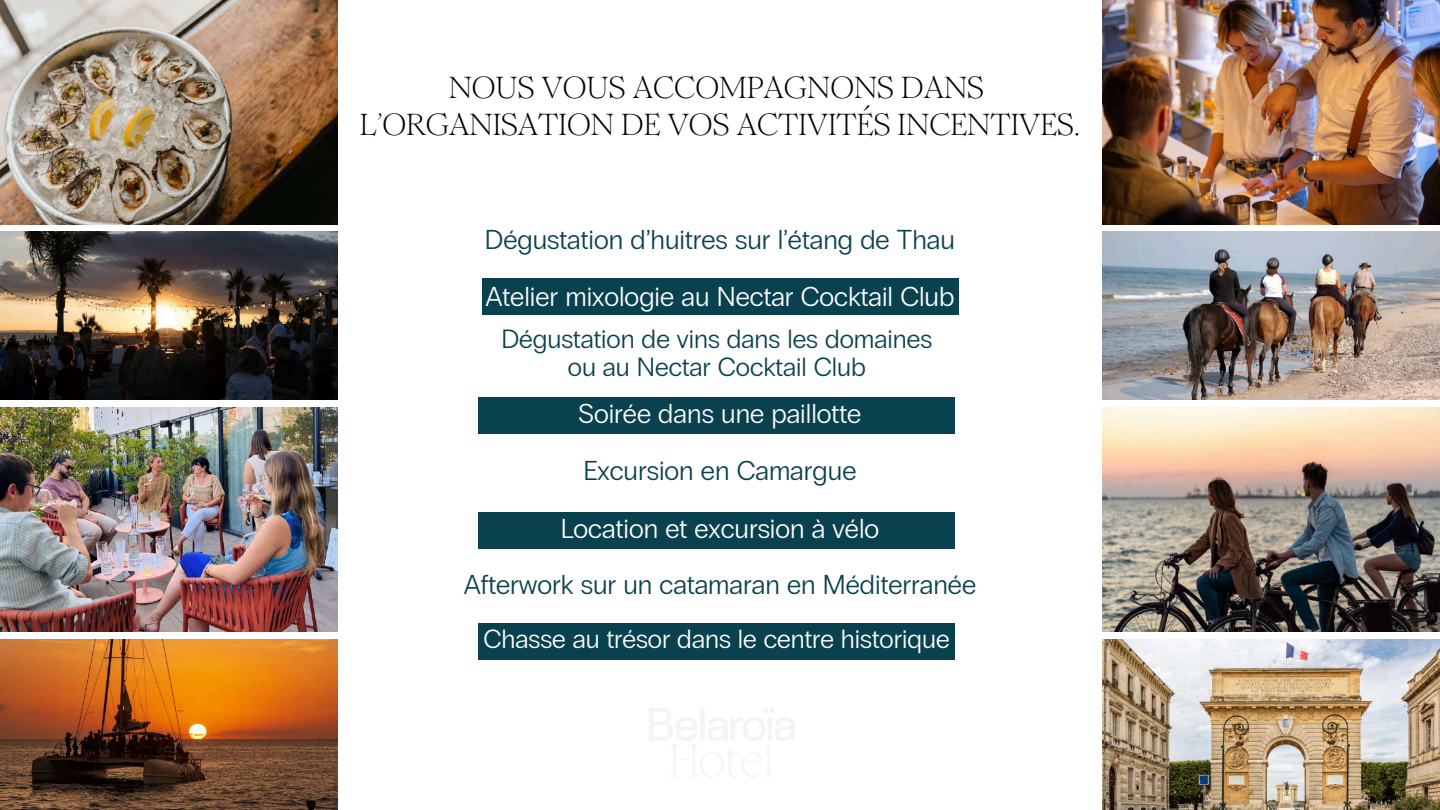
<style>
.page{position:relative;width:1440px;height:810px;background:#fff}
.page>*{position:absolute;margin:0;border:0;box-sizing:border-box;transform-origin:0 0}
.t1{font:30.3px/37.1px "Romie";color:#000;text-align:center}
.t2{font:300 27.3px "PP Radio Grotesk";color:#0a414f}
.t3{font:300 27.3px "PP Radio Grotesk";color:#fff}
.t4{font:300 26.3px/27.8px "PP Radio Grotesk";color:#0a414f;text-align:center}
.t5{font:300 26.3px "PP Radio Grotesk";color:#fff}
</style>
<div class="page">
<img style="left:642px;top:659px;width:156px;height:118px">
<div style="left:482px;top:279px;width:476px;height:36px;background:#0a414f"></div>
<img style="left:0;top:0;width:338px;height:224px">
<img style="left:0;top:232px;width:338px;height:168px">
<img style="left:0;top:408px;width:338px;height:224px">
<img style="left:0;top:639px;width:338px;height:171px">
<img style="left:1103px;top:0;width:337px;height:225px">
<img style="left:1102px;top:232px;width:338px;height:168px">
<img style="left:1103px;top:408px;width:337px;height:224px">
<img style="left:1102px;top:639px;width:338px;height:171px">
<div style="left:478px;top:397px;width:476px;height:37px;background:#0a414f"></div>
<div style="left:479px;top:623px;width:476px;height:36px;background:#0a414f"></div>
<div style="left:478px;top:512px;width:476px;height:36px;background:#0a414f"></div>
<p class="t1" style="left:360px;top:69px;width:722px">NOUS VOUS ACCOMPAGNONS DANS<br>L’ORGANISATION DE VOS ACTIVITÉS INCENTIVES.</p>
<p class="t2" style="left:485px;top:224px;width:472px">Dégustation d’huitres sur l’étang de Thau</p>
<p class="t3" style="left:485px;top:281px;width:470px">Atelier mixologie au Nectar Cocktail Club</p>
<p class="t4" style="left:501px;top:325px;width:432px">Dégustation de vins dans les domaines ou au Nectar Cocktail Club</p>
<p class="t3" style="left:579px;top:397px;width:284px">Soirée dans une paillotte</p>
<p class="t2" style="left:584px;top:454px;width:274px">Excursion en Camargue</p>
<p class="t3" style="left:561px;top:513px;width:320px">Location et excursion à vélo</p>
<p class="t2" style="left:464px;top:569px;width:514px">Afterwork sur un catamaran en Méditerranée</p>
<p class="t5" style="left:483px;top:623px;width:468px">Chasse au trésor dans le centre historique</p>
</div>
